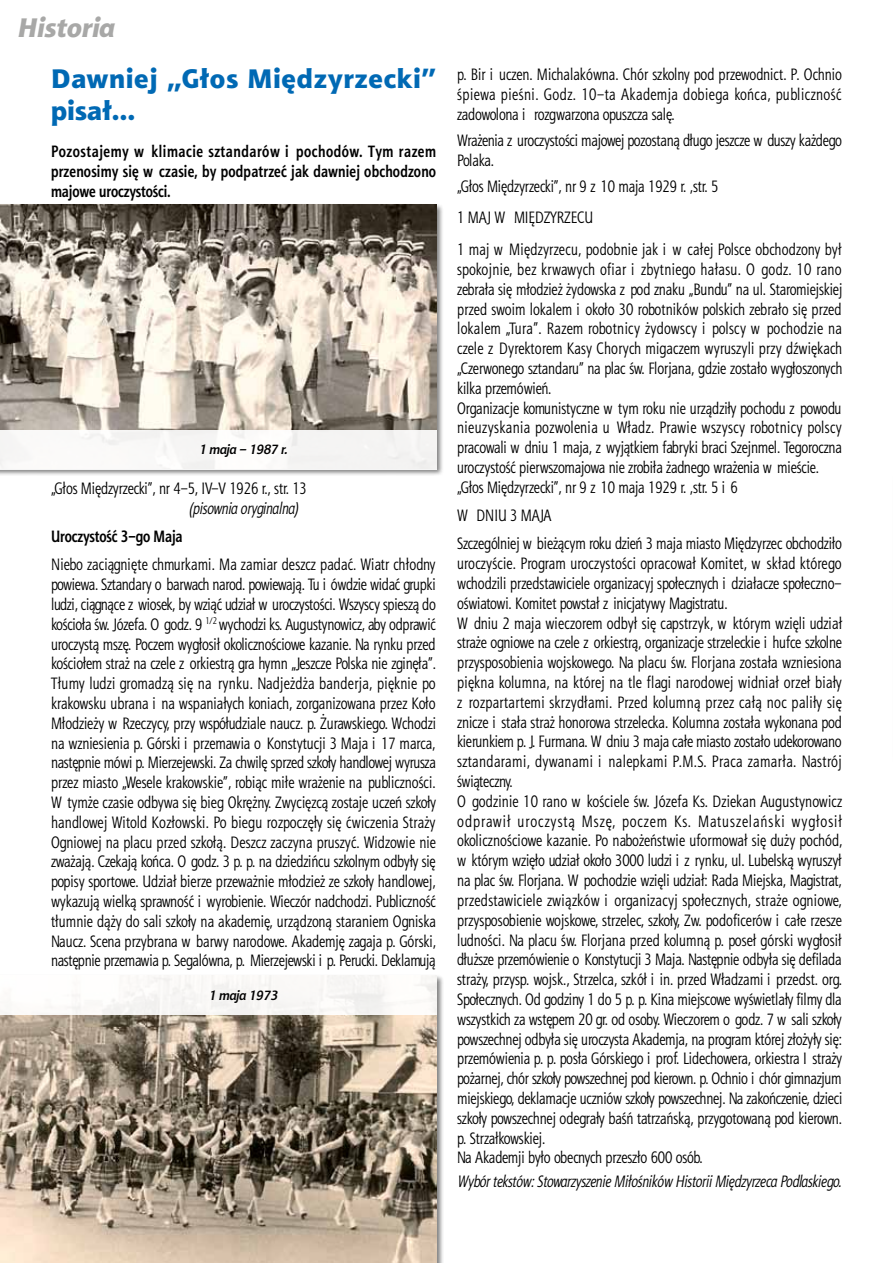
<style>
.page{position:relative;width:893px;height:1263px;background:#fff}
.page>*{position:absolute;margin:0;border:0;box-sizing:border-box;transform-origin:0 0}
.t1{font:27px/32.4px "Aerton EFN Black";letter-spacing:.03em;color:#0069b4}
.t2{font:italic 27px "Aerton EFN Black";color:#a8a8a7}
.t3{font:16.5px/19.8px "Aerton Cnd EFN";letter-spacing:-.005em;color:#000}
.t4{font:700 16.5px/19.8px "Aerton Cnd EFN";letter-spacing:-.005em;color:#000;text-align:justify}
.t5{font:italic 16.5px "Aerton Cnd EFN";letter-spacing:-.01em;color:#000}
.t6{font:italic 700 13.5px "Aerton EFN";letter-spacing:-.03em;color:#000}
</style>
<div class="page">
<div style="left:0;top:203px;width:444px;height:273px;background:#000;opacity:.5"></div>
<img style="left:0;top:205px;width:436px;height:225px">
<div style="left:0;top:974px;width:444px;height:289px;background:#000;opacity:.5"></div>
<img style="left:0;top:1015px;width:436px;height:248px">
<div style="left:0;top:975px;width:436px;height:40px;background:#faf8f7"></div>
<div style="left:0;top:430px;width:436px;height:39px;background:#f7f6f5"></div>
<h1 class="t2" style="left:17px;top:11px;width:98px">Historia</h1>
<h1 class="t1" style="left:51px;top:62px;width:386px">Dawniej „Głos Międzyrzecki” pisał…</h1>
<p class="t4" style="left:51px;top:142px;width:387px">Pozostajemy w klimacie sztandarów i pochodów. Tym razem przenosimy się w czasie, by podpatrzeć jak dawniej obchodzono majowe uroczystości.</p>
<p class="t6" style="left:199px;top:441px;width:90px">1 maja – 1987 r.</p>
<p class="t3" style="left:51px;top:478px;width:257px">„Głos Międzyrzecki”, nr 4–5, IV–V 1926 r., str. 13</p>
<p class="t5" style="left:189px;top:498px;width:111px">(pisownia oryginalna)</p>
<p class="t4" style="left:51px;top:526px;width:133px">Uroczystość 3–go Maja</p>
<p class="t3" style="left:51px;top:555px;width:387px;text-align:justify">Niebo zaciągnięte chmurkami. Ma zamiar deszcz padać. Wiatr chłodny powiewa. Sztandary o barwach narod. powiewają. Tu i ówdzie widać grupki ludzi, ciągnące z wiosek, by wziąć udział w uroczystości. Wszyscy spieszą do kościoła św. Józefa. O godz. 9 <sup>1/2</sup> wychodzi ks. Augustynowicz, aby odprawić uroczystą mszę. Poczem wygłosił okolicznościowe kazanie. Na rynku przed kościołem straż na czele z orkiestrą gra hymn „Jeszcze Polska nie zginęła”.<br>Tłumy ludzi gromadzą się na rynku. Nadjeżdża banderja, pięknie po krakowsku ubrana i na wspaniałych koniach, zorganizowana przez Koło Młodzieży w Rzeczycy, przy współudziale naucz. p. Żurawskiego. Wchodzi na wzniesienia p. Górski i przemawia o Konstytucji 3 Maja i 17 marca, następnie mówi p. Mierzejewski. Za chwilę sprzed szkoły handlowej wyrusza przez miasto „Wesele krakowskie”, robiąc miłe wrażenie na publiczności.<br>W tymże czasie odbywa się bieg Okrężny. Zwycięzcą zostaje uczeń szkoły handlowej Witold Kozłowski. Po biegu rozpoczęły się ćwiczenia Straży Ogniowej na placu przed szkołą. Deszcz zaczyna pruszyć. Widzowie nie zważają. Czekają końca. O godz. 3 p. p. na dziedzińcu szkolnym odbyły się popisy sportowe. Udział bierze przeważnie młodzież ze szkoły handlowej, wykazują wielką sprawność i wyrobienie. Wieczór nadchodzi. Publiczność tłumnie dąży do sali szkoły na akademię, urządzoną staraniem Ogniska Naucz. Scena przybrana w barwy narodowe. Akademję zagaja p. Górski, następnie przemawia p. Segalówna, p. Mierzejewski i p. Perucki. Deklamują</p>
<p class="t6" style="left:209px;top:988px;width:71px">1 maja 1973</p>
<p class="t3" style="left:457px;top:65px;width:386px;text-align:justify">p. Bir i uczen. Michalakówna. Chór szkolny pod przewodnict. P. Ochnio śpiewa pieśni. Godz. 10–ta Akademja dobiega końca, publiczność zadowolona i rozgwarzona opuszcza salę.</p>
<p class="t3" style="left:457px;top:131px;width:386px">Wrażenia z uroczystości majowej pozostaną długo jeszcze w duszy każdego<br>Polaka.</p>
<p class="t3" style="left:457px;top:171px;width:263px;line-height:30.5px">„Głos Międzyrzecki”, nr 9 z 10 maja 1929 r. ,str. 5<br>1 MAJ W MIĘDZYRZECU</p>
<p class="t3" style="left:457px;top:240px;width:387px">1 maj w Międzyrzecu, podobnie jak i w całej Polsce obchodzony był spokojnie, bez krwawych ofiar i zbytniego hałasu. O godz. 10 rano zebrała się młodzież żydowska z pod znaku „Bundu” na ul. Staromiejskiej przed swoim lokalem i około 30 robotników polskich zebrało się przed lokalem „Tura”. Razem robotnicy żydowscy i polscy w pochodzie na czele z Dyrektorem Kasy Chorych migaczem wyruszyli przy dźwiękach „Czerwonego sztandaru” na plac św. Florjana, gdzie zostało wygłoszonych kilka przemówień.<br>Organizacje komunistyczne w tym roku nie urządziły pochodu z powodu nieuzyskania pozwolenia u Władz. Prawie wszyscy robotnicy polscy pracowali w dniu 1 maja, z wyjątkiem fabryki braci Szejnmel. Tegoroczna uroczystość pierwszomajowa nie zrobiła żadnego wrażenia w mieście. „Głos Międzyrzecki”, nr 9 z 10 maja 1929 r. ,str. 5 i 6</p>
<p class="t3" style="left:457px;top:501px;width:386px;line-height:28.3px">W DNIU 3 MAJA<br>Szczególniej w bieżącym roku dzień 3 maja miasto Międzyrzec obchodziło</p>
<p class="t3" style="left:457px;top:554px;width:387px">uroczyście. Program uroczystości opracował Komitet, w skład którego wchodzili przedstawiciele organizacyj społecznych i działacze społeczno– oświatowi. Komitet powstał z inicjatywy Magistratu.<br>W dniu 2 maja wieczorem odbył się capstrzyk, w którym wzięli udział straże ogniowe na czele z orkiestrą, organizacje strzeleckie i hufce szkolne przysposobienia wojskowego. Na placu św. Florjana została wzniesiona piękna kolumna, na której na tle flagi narodowej widniał orzeł biały z rozpartartemi skrzydłami. Przed kolumną przez całą noc paliły się znicze i stała straż honorowa strzelecka. Kolumna została wykonana pod kierunkiem p. J. Furmana. W dniu 3 maja całe miasto zostało udekorowano sztandarami, dywanami i nalepkami P.M.S. Praca zamarła. Nastrój świąteczny.<br>O godzinie 10 rano w kościele św. Józefa Ks. Dziekan Augustynowicz odprawił uroczystą Mszę, poczem Ks. Matuszelański wygłosił okolicznościowe kazanie. Po nabożeństwie uformował się duży pochód, w którym wzięło udział około 3000 ludzi i z rynku, ul. Lubelską wyruszył na plac św. Florjana. W pochodzie wzięli udział: Rada Miejska, Magistrat, przedstawiciele związków i organizacyj społecznych, straże ogniowe, przysposobienie wojskowe, strzelec, szkoły, Zw. podoficerów i całe rzesze ludności. Na placu św. Florjana przed kolumną p. poseł górski wygłosił dłuższe przemówienie o Konstytucji 3 Maja. Następnie odbyła się defilada straży, przysp. wojsk., Strzelca, szkół i in. przed Władzami i przedst. org.<br>Społecznych. Od godziny 1 do 5 p. p. Kina miejscowe wyświetlały filmy dla wszystkich za wstępem 20 gr. od osoby. Wieczorem o godz. 7 w sali szkoły powszechnej odbyła się uroczysta Akademja, na program której złożyły się: przemówienia p. p. posła Górskiego i prof. Lidechowera, orkiestra I straży pożarnej, chór szkoły powszechnej pod kierown. p. Ochnio i chór gimnazjum miejskiego, deklamacje uczniów szkoły powszechnej. Na zakończenie, dzieci szkoły powszechnej odegrały baśń tatrzańską, przygotowaną pod kierown. p. Strzałkowskiej.<br>Na Akademji było obecnych przeszło 600 osób.</p>
<p class="t5" style="left:457px;top:1172px;width:386px">Wybór tekstów: Stowarzyszenie Miłośników Historii Międzyrzeca Podlaskiego.</p>
</div>
